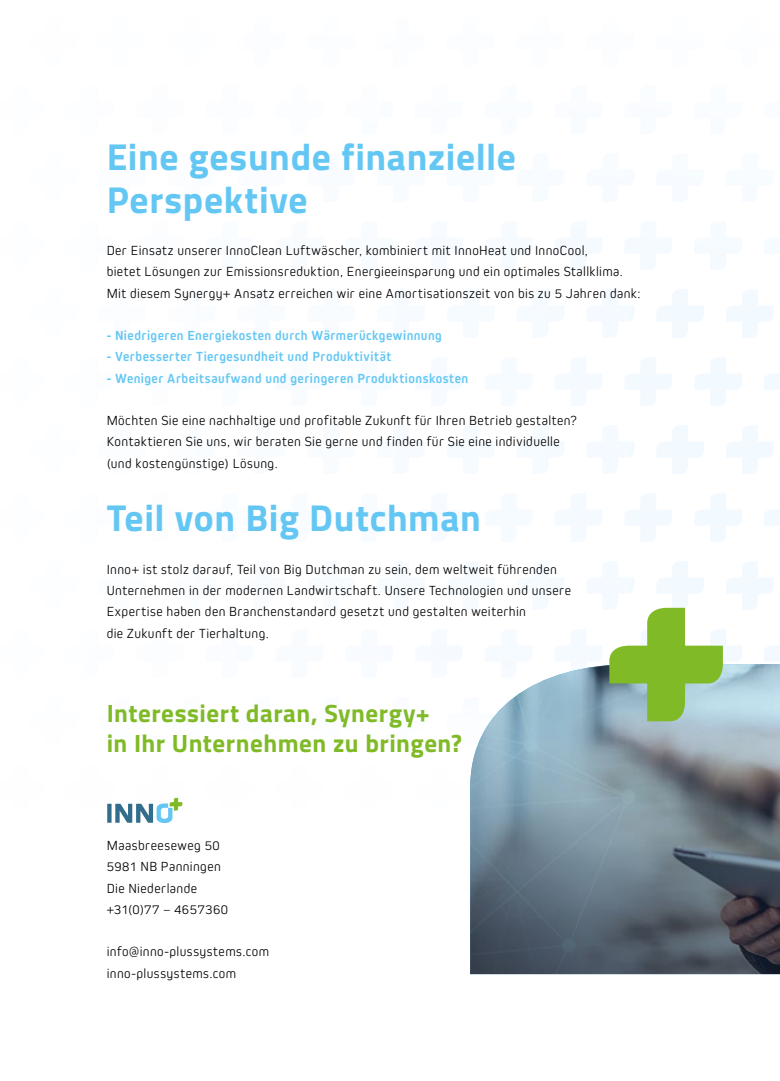
<style>
.page{position:relative;width:780px;height:1081px;background:#fff}
.page>*{position:absolute;margin:0;border:0;box-sizing:border-box;transform-origin:0 0}
.t1{font:700 37.5px/42.5px "Titillium Web";letter-spacing:.02em;color:#64c7f3}
.t2{font:700 25px/30px "Titillium Web";letter-spacing:.02em;color:#80ba27}
.t3{font:300 13.75px/21.2px "Kiro";letter-spacing:.035em;color:#000}
.t4{font:700 13.75px "Kiro";letter-spacing:.035em;color:#64c7f3}
</style>
<div class="page">
<svg style="left:470px;top:358px;width:310px;height:617px"></svg>
<img style="left:470px;top:746px;width:310px;height:228px">
<svg style="left:470px;top:561px;width:310px;height:185px"></svg>
<svg style="left:107px;top:797px;width:76px;height:26px"></svg>
<h1 class="t1" style="left:107px;top:139px;width:411px">Eine gesunde finanzielle<br>Perspektive</h1>
<p class="t3" style="left:107px;top:240px;width:535px">Der Einsatz unserer InnoClean Luftwäscher, kombiniert mit InnoHeat und InnoCool,<br>bietet Lösungen zur Emissionsreduktion, Energieeinsparung und ein optimales Stallklima.<br>Mit diesem Synergy+ Ansatz erreichen wir eine Amortisationszeit von bis zu 5 Jahren dank:</p>
<p class="t4" style="left:107px;top:330px;width:337px">- Niedrigeren Energiekosten durch Wärmerückgewinnung</p>
<p class="t4" style="left:107px;top:351px;width:286px">- Verbesserter Tiergesundheit und Produktivität</p>
<p class="t4" style="left:107px;top:373px;width:363px">- Weniger Arbeitsaufwand und geringeren Produktionskosten</p>
<p class="t3" style="left:107px;top:410px;width:471px">Möchten Sie eine nachhaltige und profitable Zukunft für Ihren Betrieb gestalten?<br>Kontaktieren Sie uns, wir beraten Sie gerne und finden für Sie eine individuelle (und kostengünstige) Lösung.</p>
<h1 class="t1" style="left:107px;top:501px;width:376px">Teil von Big Dutchman</h1>
<p class="t3" style="left:107px;top:559px;width:466px">Inno+ ist stolz darauf, Teil von Big Dutchman zu sein, dem weltweit führenden Unternehmen in der modernen Landwirtschaft. Unsere Technologien und unsere Expertise haben den Branchenstandard gesetzt und gestalten weiterhin<br>die Zukunft der Tierhaltung.</p>
<h2 class="t2" style="left:107px;top:701px;width:357px">Interessiert daran, Synergy+<br>in Ihr Unternehmen zu bringen?</h2>
<p class="t3" style="left:107px;top:835px;width:123px">Maasbreeseweg 50<br>5981 NB Panningen<br>Die Niederlande +31(0)77 – 4657360</p>
<p class="t3" style="left:107px;top:941px;width:164px">info@inno-plussystems.com inno-plussystems.com</p>
</div>
